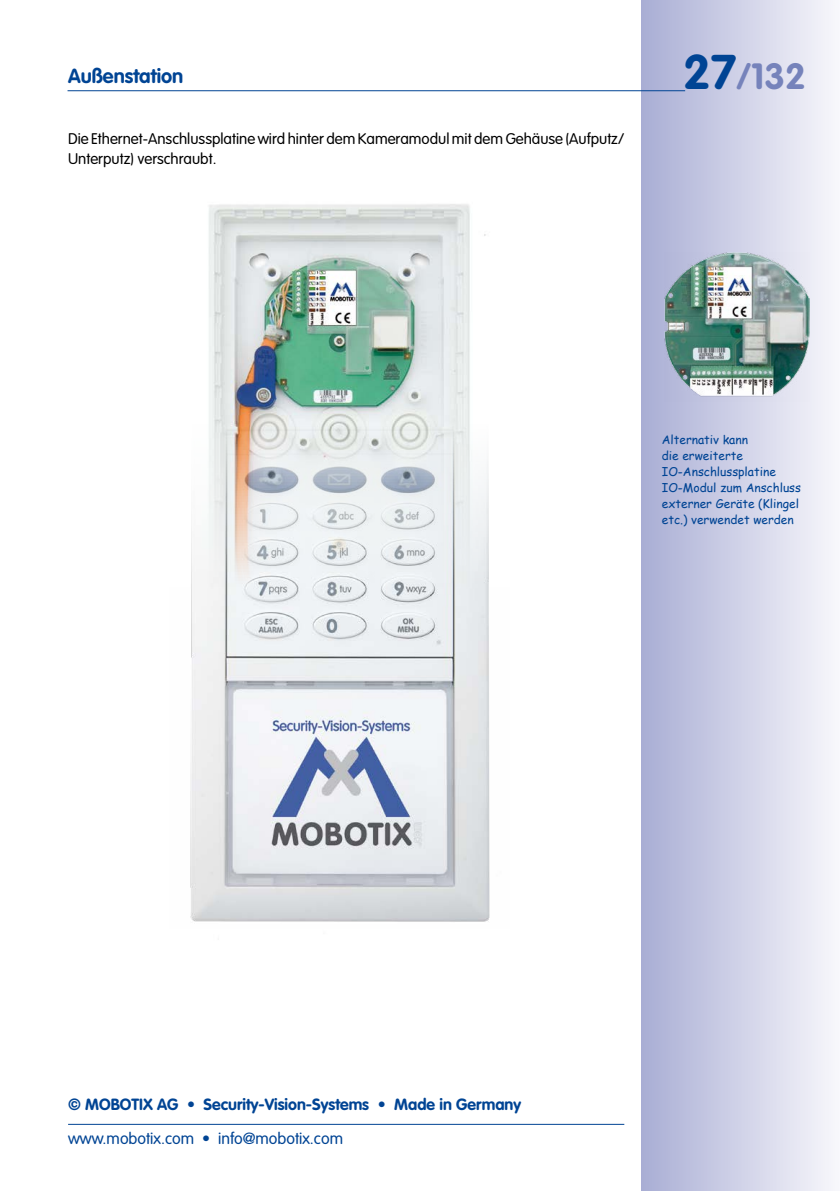
<style>
.page{position:relative;width:840px;height:1191px;background:#fff}
.page>*{position:absolute;margin:0;border:0;box-sizing:border-box;transform-origin:0 0}
.t1{font:700 36px "VAG Rounded LT Pro";color:#7683bb}
.t2{font:700 20px "VAG Rounded LT Pro";color:#004494}
.t3{font:700 16px "VAG Rounded LT Pro";color:#004494}
.t4{font:300 16px "VAG Rounded LT Pro";color:#004494}
.t5{font:300 15.2px/20.4px "VAG Rounded LT Pro";color:#000}
.t6{font:12px/16px "Comic Sans MS";color:#004494}
.s1{font-size:48px;color:#004494}
</style>
<div class="page">
<div style="left:641px;top:0;width:198px;height:1191px;background:linear-gradient(to right,#a9add4,#f7f7fb)"></div>
<hr style="left:67px;top:90px;width:617px;height:1px;background:#004494">
<hr style="left:68px;top:1123px;width:556px;height:1px;background:#004494">
<img style="left:190px;top:204px;width:300px;height:718px">
<img style="left:664px;top:252px;width:145px;height:149px">
<h2 class="t2" style="left:68px;top:63px;width:117px">Außenstation</h2>
<p class="t5" style="left:68px;top:129px;width:557px">Die Ethernet-Anschlussplatine wird hinter dem Kameramodul mit dem Gehäuse (Aufputz/<br>Unterputz) verschraubt.</p>
<h1 class="t1" style="left:682px;top:53px;width:124px"><span class="s1">27</span>/132</h1>
<p class="t6" style="left:661px;top:431px;width:141px">Alternativ kann<br>die erweiterte<br>IO-Anschlussplatine<br>IO-Modul zum Anschluss externer Geräte (Klingel etc.) verwendet werden</p>
<h3 class="t3" style="left:68px;top:1094px;width:454px">© MOBOTIX AG • Security-Vision-Systems • Made in Germany</h3>
<h3 class="t4" style="left:68px;top:1129px;width:276px">www.mobotix.com • info@mobotix.com</h3>
</div>
